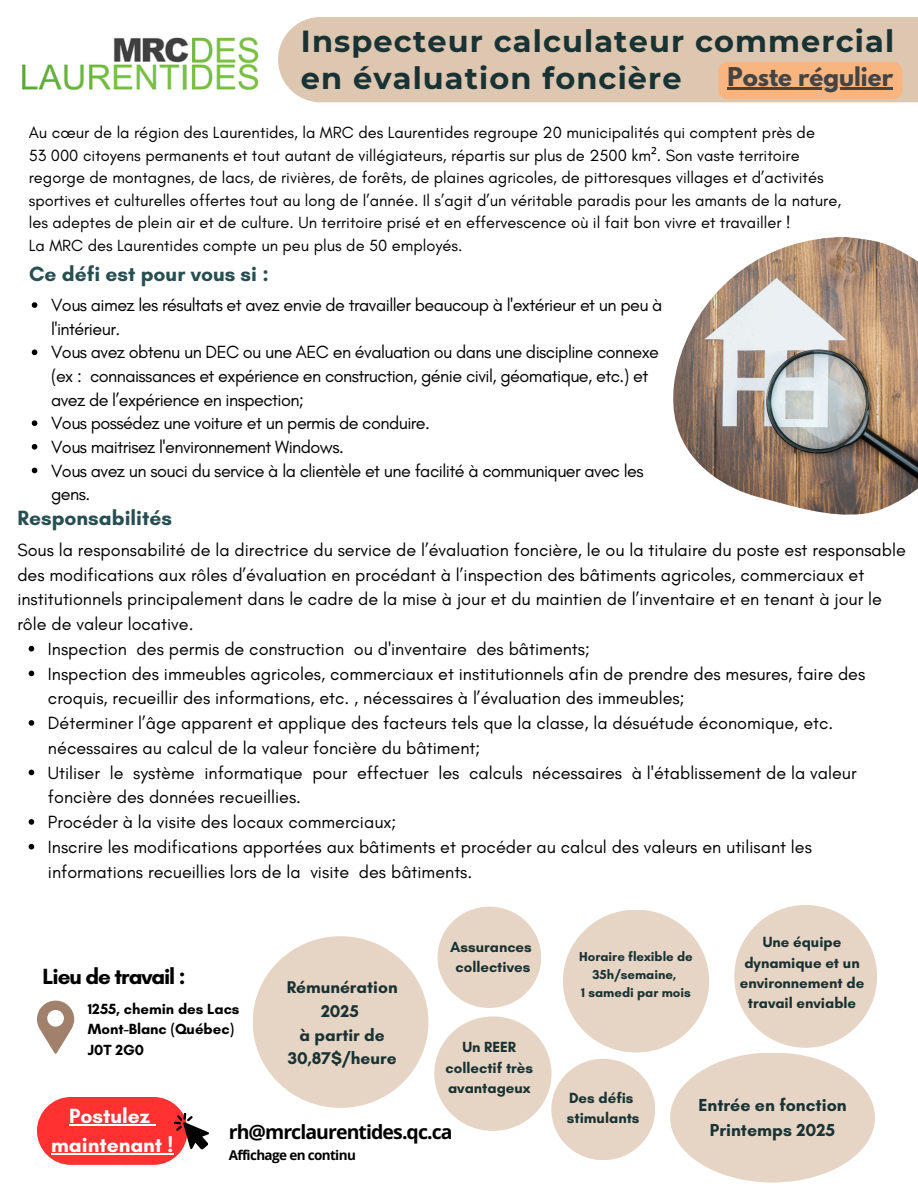
<style>
.page{position:relative;width:918px;height:1188px;background:#fff}
.page>*{position:absolute;margin:0;border:0;box-sizing:border-box;transform-origin:0 0}
.t1{font:700 30.45px/37.2px "Montserrat";letter-spacing:.035em;color:#193233}
.t2{font:700 22.95px "League Spartan";color:#444445}
.t3{font:700 22.35px "Glacial Indifference";letter-spacing:-.045em;color:#000}
.t4{font:700 21px "Glacial Indifference";color:#274e50}
.t5{font:700 21px/29.2px "Glacial Indifference";color:#fefffe;text-align:center}
.t6{font:700 19.5px "Open Sans";letter-spacing:-.045em;color:#000}
.t7{font:18px/24.8px "Glacial Indifference";color:#000}
.t8{font:18px/23.7px "Glacial Indifference";letter-spacing:-.03em;color:#000}
.t9{font:700 17.7px/24.8px "Glacial Indifference";color:#193233;text-align:center}
.t10{font:700 17.25px/23.7px "Glacial Indifference";color:#193233;text-align:center}
.t11{font:16.5px/22.5px "Glacial Indifference";color:#000}
.t12{font:700 15px/20.2px "Glacial Indifference";color:#193233;text-align:center}
.t13{font:700 15px "Glacial Indifference";color:#000}
.t14{font:700 13.5px "Open Sans";letter-spacing:-.045em;color:#000}
.t15{font:700 13.2px/17.9px "Glacial Indifference";color:#193233;text-align:center}
.s1{font-family:"Noto Sans"}
</style>
<div class="page">
<svg style="left:37px;top:1001px;width:37px;height:53px"></svg>
<div style="left:37px;top:1097px;width:151px;height:68px;background:#ff3131;border-radius:34px"></div>
<hr style="left:69px;top:1124px;width:81px;height:1px;background:#fefffe">
<hr style="left:51px;top:1153px;width:122px;height:1px;background:#fefffe">
<svg style="left:174px;top:1113px;width:35px;height:37px"></svg>
<div style="left:734px;top:905px;width:143px;height:143px;background:#e6d5c4;border-radius:50%"></div>
<div style="left:551px;top:1059px;width:104px;height:101px;background:#e6d5c4;border-radius:50%"></div>
<div style="left:253px;top:936px;width:175px;height:172px;background:#e6d5c4;border-radius:50%"></div>
<div style="left:437px;top:907px;width:104px;height:101px;background:#e6d5c4;border-radius:50%"></div>
<div style="left:563px;top:910px;width:146px;height:143px;background:#e6d5c4;border-radius:50%"></div>
<div style="left:434px;top:1016px;width:118px;height:115px;background:#e6d5c4;border-radius:50%"></div>
<img style="left:22px;top:37px;width:237px;height:54px">
<div style="left:278px;top:17px;width:640px;height:85px;background:#dec7b1"></div>
<div style="left:670px;top:1053px;width:205px;height:130px;background:#e6d5c4;border-radius:50%"></div>
<svg style="left:32px;top:302px;width:5px;height:6px"></svg>
<svg style="left:32px;top:349px;width:5px;height:6px"></svg>
<svg style="left:32px;top:420px;width:5px;height:6px"></svg>
<svg style="left:32px;top:444px;width:5px;height:6px"></svg>
<svg style="left:32px;top:468px;width:5px;height:5px"></svg>
<div style="left:718px;top:62px;width:184px;height:37px;background:#f8b580"></div>
<hr style="left:727px;top:88px;width:166px;height:2px;background:#444445">
<img style="left:673px;top:237px;width:245px;height:278px">
<svg style="left:29px;top:646px;width:5px;height:5px"></svg>
<svg style="left:29px;top:671px;width:5px;height:5px"></svg>
<svg style="left:29px;top:720px;width:5px;height:6px"></svg>
<svg style="left:29px;top:770px;width:5px;height:5px"></svg>
<svg style="left:29px;top:819px;width:5px;height:6px"></svg>
<svg style="left:29px;top:844px;width:5px;height:5px"></svg>
<p class="t1" style="left:301px;top:22px;width:595px">Inspecteur calculateur commercial en évaluation foncière</p>
<p class="t2" style="left:727px;top:65px;width:167px">Poste régulier</p>
<p class="t11" style="left:29px;top:121px;width:814px">Au cœur de la région des Laurentides, la MRC des Laurentides regroupe 20 municipalités qui comptent près de<br>53 000 citoyens permanents et tout autant de villégiateurs, répartis sur plus de 2500 km<span class="s1">²</span>. Son vaste territoire regorge de montagnes, de lacs, de rivières, de forêts, de plaines agricoles, de pittoresques villages et d’activités sportives et culturelles offertes tout au long de l’année. Il s’agit d’un véritable paradis pour les amants de la nature, les adeptes de plein air et de culture. Un territoire prisé et en effervescence où il fait bon vivre et travailler !<br>La MRC des Laurentides compte un peu plus de 50 employés.</p>
<p class="t4" style="left:29px;top:261px;width:241px">Ce défi est pour vous si :</p>
<h5 class="t8" style="left:51px;top:293px;width:613px">Vous aimez les résultats et avez envie de travailler beaucoup à l'extérieur et un peu à l'intérieur.</h5>
<p class="t8" style="left:51px;top:340px;width:609px">Vous avez obtenu un DEC ou une AEC en évaluation ou dans une discipline connexe (ex : connaissances et expérience en construction, génie civil, géomatique, etc.) et avez de l’expérience en inspection;</p>
<p class="t8" style="left:51px;top:411px;width:380px">Vous possédez une voiture et un permis de conduire.</p>
<h2 class="t8" style="left:51px;top:435px;width:294px">Vous maitrisez l'environnement Windows.</h2>
<p class="t8" style="left:51px;top:458px;width:594px">Vous avez un souci du service à la clientèle et une facilité à communiquer avec les gens.</p>
<h4 class="t4" style="left:18px;top:505px;width:156px">Responsabilités</h4>
<p class="t7" style="left:17px;top:537px;width:890px">Sous la responsabilité de la directrice du service de l’évaluation foncière, le ou la titulaire du poste est responsable des modifications aux rôles d’évaluation en procédant à l’inspection des bâtiments agricoles, commerciaux et institutionnels principalement dans le cadre de la mise à jour et du maintien de l’inventaire et en tenant à jour le rôle de valeur locative.</p>
<p class="t7" style="left:48px;top:636px;width:543px">Inspection des permis de construction ou d'inventaire des bâtiments;</p>
<p class="t7" style="left:48px;top:661px;width:819px">Inspection des immeubles agricoles, commerciaux et institutionnels afin de prendre des mesures, faire des croquis, recueillir des informations, etc. , nécessaires à l’évaluation des immeubles;</p>
<h3 class="t7" style="left:48px;top:710px;width:787px">Déterminer l’âge apparent et applique des facteurs tels que la classe, la désuétude économique, etc. nécessaires au calcul de la valeur foncière du bâtiment;</h3>
<p class="t7" style="left:48px;top:760px;width:810px">Utiliser le système informatique pour effectuer les calculs nécessaires à l'établissement de la valeur foncière des données recueillies.</p>
<p class="t7" style="left:48px;top:809px;width:350px">Procéder à la visite des locaux commerciaux;</p>
<h2 class="t7" style="left:48px;top:834px;width:766px">Inscrire les modifications apportées aux bâtiments et procéder au calcul des valeurs en utilisant les informations recueillies lors de la visite des bâtiments.</h2>
<p class="t12" style="left:740px;top:932px;width:126px">Une équipe dynamique et un environnement de travail enviable</p>
<p class="t12" style="left:450px;top:937px;width:83px">Assurances</p>
<p class="t12" style="left:456px;top:957px;width:76px">collectives</p>
<p class="t15" style="left:579px;top:948px;width:115px">Horaire flexible de<br>35h/semaine,</p>
<p class="t15" style="left:581px;top:983px;width:111px">1 samedi par mois</p>
<p class="t3" style="left:43px;top:962px;width:145px">Lieu de travail :</p>
<p class="t13" style="left:88px;top:1000px;width:153px">1255, chemin des Lacs</p>
<p class="t13" style="left:88px;top:1020px;width:148px">Mont-Blanc (Québec)</p>
<h2 class="t13" style="left:88px;top:1040px;width:58px">J0T 2G0</h2>
<h2 class="t10" style="left:287px;top:975px;width:112px">Rémunération<br>2025<br>à partir de<br>30,87$/heure</h2>
<p class="t12" style="left:446px;top:1037px;width:89px">Un REER collectif très avantageux</p>
<p class="t6" style="left:229px;top:1119px;width:225px">rh@mrclaurentides.qc.ca</p>
<p class="t14" style="left:229px;top:1145px;width:129px">Affichage en continu</p>
<h1 class="t12" style="left:569px;top:1088px;width:66px">Des défis</h1>
<h2 class="t12" style="left:567px;top:1108px;width:74px">stimulants</h2>
<p class="t9" style="left:698px;top:1092px;width:150px">Entrée en fonction<br>Printemps 2025</p>
<p class="t5" style="left:51px;top:1101px;width:124px">Postulez maintenant !</p>
</div>
